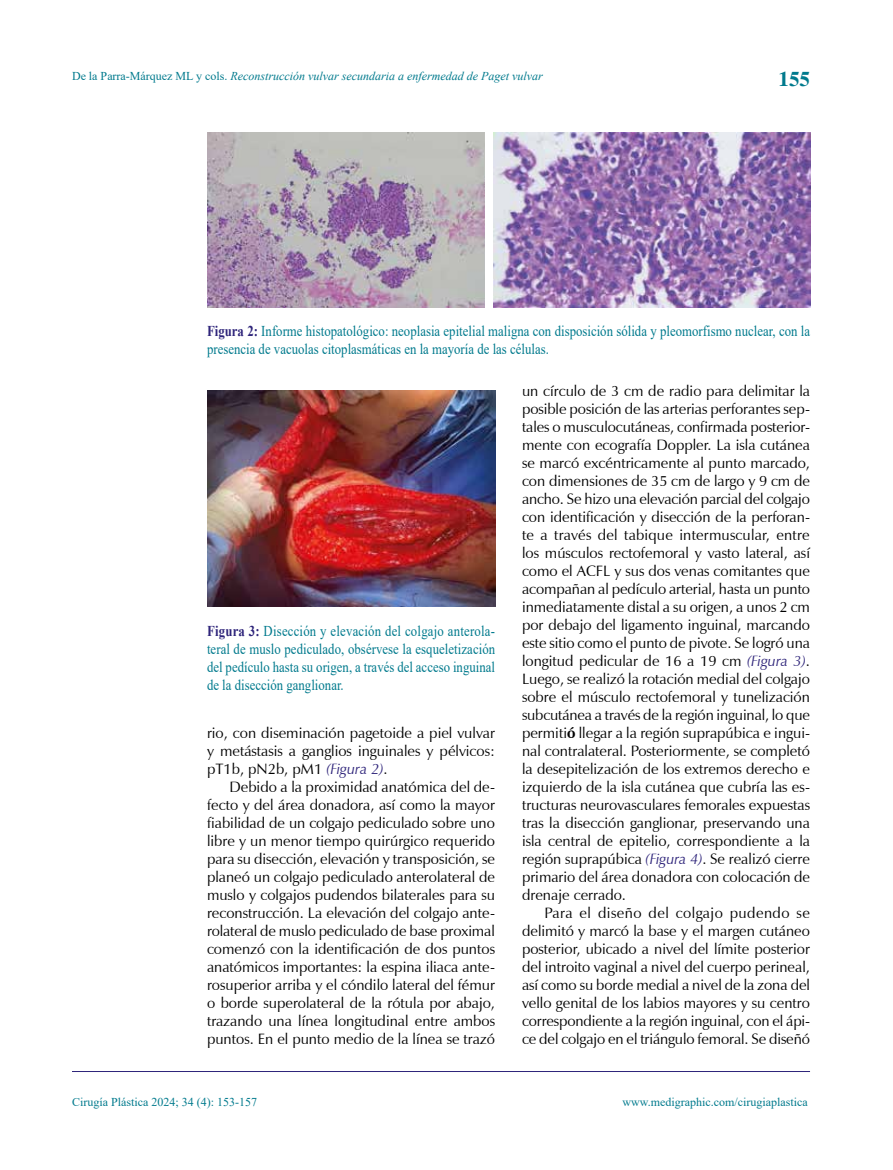
<style>
.page{position:relative;width:893px;height:1170px;background:#fff}
.page>*{position:absolute;margin:0;border:0;box-sizing:border-box;transform-origin:0 0}
.t1{font:700 21px "Times";color:#007a8d}
.t2{font:15px/18px "Zapf Humanist 601 BT";color:#000;text-align:justify}
.t3{font:15px/18px "Times New Roman";color:#007a8d;scale:.85 1}
.t4{font:italic 12px "Times New Roman";color:#007a8d}
.t5{font:12px "Times New Roman";color:#007a8d}
.s1{font-style:normal}
.s2{font-weight:700;color:#2e247a}
.s3{font-style:italic;color:#2e247a}
.s4{font-weight:700}
</style>
<div class="page">
<hr style="left:72px;top:1071px;width:738px;height:1px;background:#2e247a">
<img style="left:207px;top:132px;width:277px;height:176px">
<img style="left:494px;top:132px;width:316px;height:176px">
<img style="left:207px;top:390px;width:288px;height:216px">
<p class="t4" style="left:72px;top:68px;width:472px"><span class="s1">De la Parra-Márquez ML y cols.</span> Reconstrucción vulvar secundaria a enfermedad de Paget vulvar</p>
<h1 class="t1" style="left:778px;top:67px;width:33px">155</h1>
<p class="t3" style="left:207px;top:321px;width:711px"><span class="s2">Figura 2:</span> Informe histopatológico: neoplasia epitelial maligna con disposición sólida y pleomorfismo nuclear, con la presencia de vacuolas citoplasmáticas en la mayoría de las células.</p>
<p class="t3" style="left:207px;top:621px;width:341px;text-align:justify"><span class="s2">Figura 3:</span> Disección y elevación del colgajo anterola&shy;teral de muslo pediculado, obsérvese la esqueletización del pedículo hasta su origen, a través del acceso inguinal de la disección ganglionar.</p>
<p class="t2" style="left:207px;top:723px;width:290px">rio, con diseminación pagetoide a piel vulvar y metástasis a ganglios inguinales y pélvicos: pT1b, pN2b, pM1 <span class="s3">(Figura 2)</span>.</p>
<p class="t2" style="left:207px;top:777px;width:290px;text-indent:22px">Debido a la proximidad anatómica del de&shy;fecto y del área donadora, así como la mayor fiabilidad de un colgajo pediculado sobre uno libre y un menor tiempo quirúrgico requerido para su disección, elevación y transposición, se planeó un colgajo pediculado anterolateral de muslo y colgajos pudendos bilaterales para su reconstrucción. La elevación del colgajo ante&shy;rolateral de muslo pediculado de base proximal comenzó con la identificación de dos puntos anatómicos importantes: la espina iliaca ante&shy;rosuperior arriba y el cóndilo lateral del fémur o borde superolateral de la rótula por abajo, trazando una línea longitudinal entre ambos puntos. En el punto medio de la línea se trazó</p>
<p class="t2" style="left:522px;top:381px;width:290px">un círculo de 3 cm de radio para delimitar la posible posición de las arterias perforantes sep&shy;tales o musculocutáneas, confirmada posterior&shy;mente con ecografía Doppler. La isla cutánea se marcó excéntricamente al punto marcado, con dimensiones de 35 cm de largo y 9 cm de ancho. Se hizo una elevación parcial del colgajo con identificación y disección de la perforan&shy;te a través del tabique intermuscular, entre los músculos rectofemoral y vasto lateral, así como el ACFL y sus dos venas comitantes que acompañan al pedículo arterial, hasta un punto inmediatamente distal a su origen, a unos 2 cm por debajo del ligamento inguinal, marcando este sitio como el punto de pivote. Se logró una longitud pedicular de 16 a 19 cm <span class="s3">(Figura 3)</span>.<br>Luego, se realizó la rotación medial del colgajo sobre el músculo rectofemoral y tunelización subcutánea a través de la región inguinal, lo que permiti<span class="s4">ó</span> llegar a la región suprapúbica e ingui&shy;nal contralateral. Posteriormente, se completó la desepitelización de los extremos derecho e izquierdo de la isla cutánea que cubría las es&shy;tructuras neurovasculares femorales expuestas tras la disección ganglionar, preservando una isla central de epitelio, correspondiente a la región suprapúbica <span class="s3">(Figura 4)</span>. Se realizó cierre primario del área donadora con colocación de drenaje cerrado.</p>
<p class="t2" style="left:522px;top:903px;width:290px;text-indent:22px">Para el diseño del colgajo pudendo se delimitó y marcó la base y el margen cutáneo posterior, ubicado a nivel del límite posterior del introito vaginal a nivel del cuerpo perineal, así como su borde medial a nivel de la zona del vello genital de los labios mayores y su centro correspondiente a la región inguinal, con el ápi&shy;ce del colgajo en el triángulo femoral. Se diseñó</p>
<p class="t5" style="left:72px;top:1093px;width:186px">Cirugía Plástica 2024; 34 (4): 153-157</p>
<p class="t5" style="left:622px;top:1093px;width:187px">www.medigraphic.com/cirugiaplastica</p>
</div>
